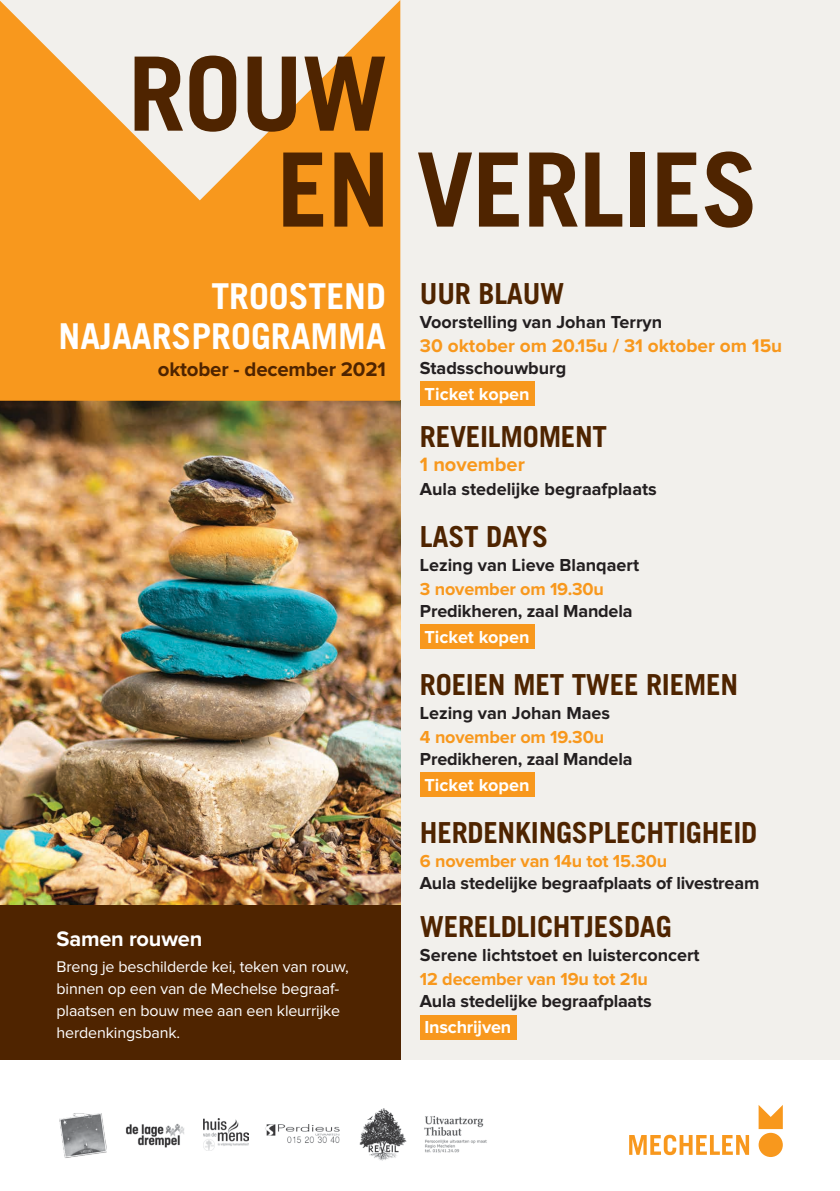
<style>
.page{position:relative;width:840px;height:1191px;background:#fff}
.page>*{position:absolute;margin:0;border:0;box-sizing:border-box;transform-origin:0 0}
.t1{font:700 102.6px "Trade Gothic LT Pro";letter-spacing:-.01em;color:#4f2400}
.t2{font:700 35.6px "Trade Gothic LT Pro";color:#fff}
.t3{font:700 29px "Trade Gothic LT Pro";letter-spacing:-.01em;color:#4f2400}
.t4{font:700 21.8px "Proxima Nova";letter-spacing:-.01em;color:#fff}
.t5{font:700 20.4px "Proxima Nova";letter-spacing:-.01em;color:#4f2400}
.t6{font:700 20px "Proxima Nova";color:#f8981d}
.t7{font:700 19px "Proxima Nova";color:#f8981d}
.t8{font:700 18px "Proxima Nova";color:#231f20}
.t9{font:700 18px "Proxima Nova";letter-spacing:-.01em;color:#f8981d}
.t10{font:700 18px "Proxima Nova";color:#fff}
.t11{font:16px/22px "Proxima Nova";letter-spacing:-.01em;color:#fff;text-align:justify}
</style>
<div class="page">
<div style="left:0;top:0;width:839px;height:1060px;background:#f2f0ec"></div>
<img style="left:0;top:401px;width:400px;height:504px">
<svg style="left:629px;top:1134px;width:119px;height:21px"></svg>
<svg style="left:758px;top:1105px;width:24px;height:24px"></svg>
<div style="left:758px;top:1132px;width:24px;height:25px;background:#f8981d;border-radius:50%"></div>
<svg style="left:0;top:0;width:400px;height:401px;fill:#f8981d"></svg>
<div style="left:0;top:905px;width:400px;height:155px;background:#4f2400"></div>
<div style="left:420px;top:381px;width:114px;height:25px;background:#f8981d"></div>
<img style="left:126px;top:1123px;width:58px;height:25px">
<img style="left:359px;top:1108px;width:48px;height:53px">
<img style="left:424px;top:1116px;width:63px;height:37px">
<img style="left:60px;top:1113px;width:46px;height:45px">
<img style="left:203px;top:1118px;width:46px;height:32px">
<img style="left:265px;top:1124px;width:75px;height:19px">
<div style="left:420px;top:624px;width:114px;height:25px;background:#f8981d"></div>
<div style="left:420px;top:772px;width:114px;height:25px;background:#f8981d"></div>
<div style="left:420px;top:1014px;width:96px;height:25px;background:#f8981d"></div>
<p class="t1" style="left:128px;top:31px;width:261px">ROUW</p>
<p class="t1" style="left:277px;top:127px;width:483px">EN VERLIES</p>
<p class="t2" style="left:211px;top:274px;width:176px">TROOSTEND</p>
<p class="t2" style="left:58px;top:314px;width:329px">NAJAARSPROGRAMMA</p>
<p class="t5" style="left:158px;top:358px;width:229px">oktober - december 2021</p>
<p class="t4" style="left:57px;top:926px;width:147px">Samen rouwen</p>
<p class="t11" style="left:57px;top:956px;width:293px">Breng je beschilderde kei, teken van rouw,</p>
<p class="t11" style="left:57px;top:978px;width:285px">binnen op een van de Mechelse begraaf&shy;plaatsen en bouw mee aan een kleurrijke herdenkingsbank.</p>
<p class="t3" style="left:420px;top:276px;width:146px">UUR BLAUW</p>
<p class="t8" style="left:420px;top:312px;width:243px">Voorstelling van Johan Terryn</p>
<p class="t7" style="left:420px;top:335px;width:363px">30 oktober om 20.15u / 31 oktober om 15u</p>
<p class="t8" style="left:420px;top:358px;width:148px">Stadsschouwburg</p>
<p class="t10" style="left:424px;top:384px;width:106px">Ticket kopen</p>
<p class="t3" style="left:420px;top:419px;width:188px">REVEILMOMENT</p>
<p class="t6" style="left:420px;top:453px;width:106px">1 november</p>
<p class="t8" style="left:420px;top:479px;width:238px">Aula stedelijke begraafplaats</p>
<p class="t3" style="left:420px;top:519px;width:130px">LAST DAYS</p>
<p class="t8" style="left:420px;top:555px;width:220px">Lezing van Lieve Blanqaert</p>
<p class="t9" style="left:420px;top:579px;width:185px">3 november om 19.30u</p>
<p class="t8" style="left:420px;top:601px;width:214px">Predikheren, zaal Mandela</p>
<p class="t10" style="left:424px;top:627px;width:106px">Ticket kopen</p>
<p class="t3" style="left:420px;top:666px;width:319px">ROEIEN MET TWEE RIEMEN</p>
<p class="t8" style="left:420px;top:702px;width:191px">Lezing van Johan Maes</p>
<p class="t9" style="left:420px;top:726px;width:185px">4 november om 19.30u</p>
<p class="t8" style="left:420px;top:748px;width:214px">Predikheren, zaal Mandela</p>
<p class="t10" style="left:424px;top:774px;width:106px">Ticket kopen</p>
<p class="t3" style="left:420px;top:814px;width:338px">HERDENKINGSPLECHTIGHEID</p>
<p class="t9" style="left:420px;top:850px;width:248px">6 november van 14u tot 15.30u</p>
<p class="t8" style="left:420px;top:872px;width:341px">Aula stedelijke begraafplaats of livestream</p>
<p class="t3" style="left:420px;top:908px;width:253px">WERELDLICHTJESDAG</p>
<p class="t8" style="left:420px;top:944px;width:281px">Serene lichtstoet en luisterconcert</p>
<p class="t9" style="left:420px;top:968px;width:229px">12 december van 19u tot 21u</p>
<p class="t8" style="left:420px;top:990px;width:233px">Aula stedelijke begraafplaats</p>
<p class="t10" style="left:424px;top:1016px;width:88px">Inschrijven</p>
</div>
